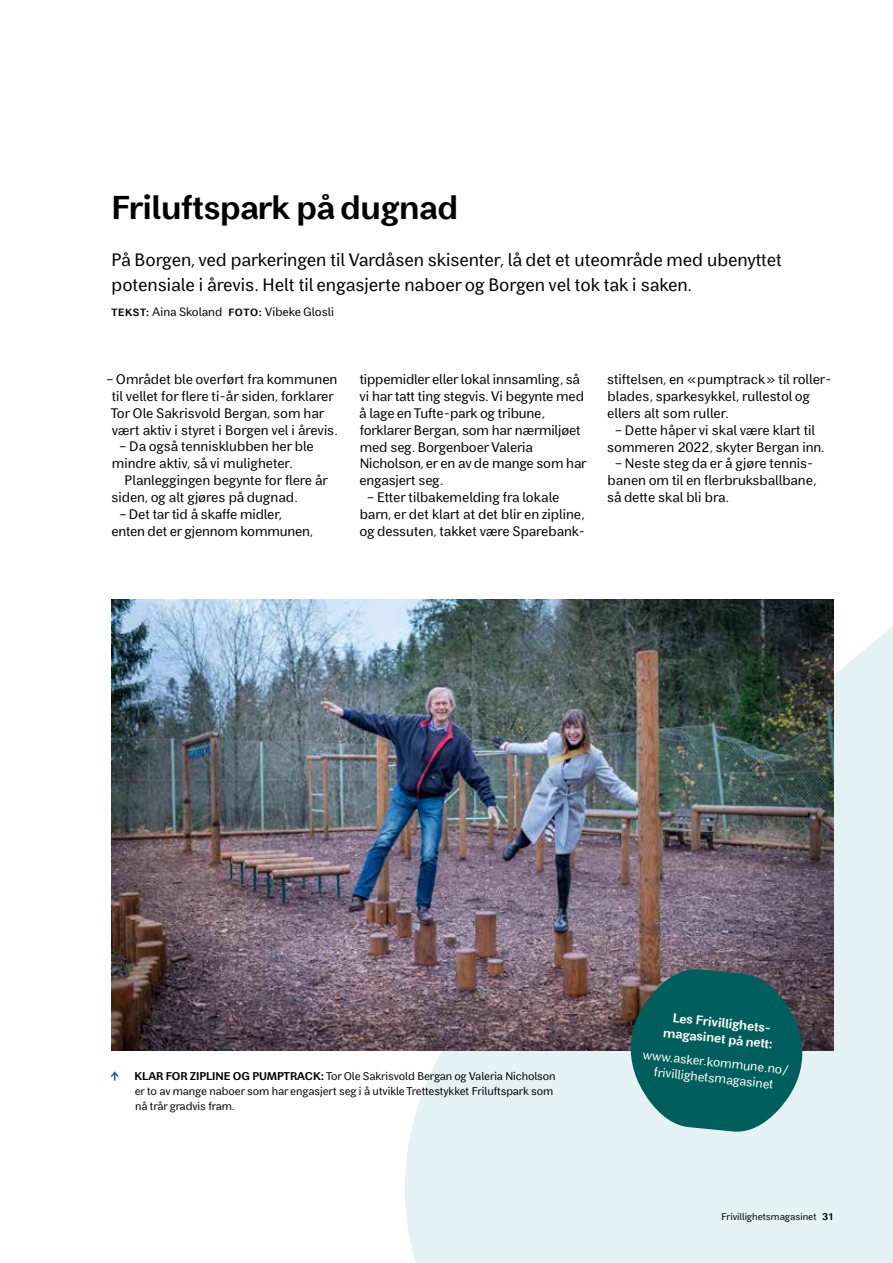
<style>
.page{position:relative;width:893px;height:1263px;background:#fff}
.page>*{position:absolute;margin:0;border:0;box-sizing:border-box;transform-origin:0 0}
.t1{font:700 33px "Asker Sans";letter-spacing:-.01em;color:#000}
.t2{font:18px/25.3px "Asker Sans";color:#000}
.t3{font:13.8px/17px "Asker Sans";letter-spacing:-.01em;color:#000}
.t4{font:12.75px/15.8px "Asker Sans";color:#fff;text-align:center}
.t5{font:700 12.75px/15.8px "Asker Sans";color:#fff;text-align:center}
.t6{font:12px "Asker Sans";color:#000}
.t7{font:11.25px/14.7px "Asker Sans";letter-spacing:-.005em;color:#000}
.t8{font:700 11.25px "Asker Sans";color:#005e5c}
.t9{font:9.75px "Asker Sans";color:#000}
.s1{font-weight:700;font-size:10.5px}
.s2{font-weight:700}
</style>
<div class="page">
<svg style="left:362px;top:599px;width:531px;height:664px;background:#e6f2f3"></svg>
<img style="left:111px;top:599px;width:722px;height:451px">
<svg style="left:623px;top:968px;width:187px;height:165px;background:#2d706f"></svg>
<h1 class="t1" style="left:111px;top:188px;width:348px">Friluftspark på dugnad</h1>
<h2 class="t2" style="left:111px;top:246px;width:672px">På Borgen, ved parkeringen til Vardåsen skisenter, lå det et uteområde med ubenyttet potensiale i årevis. Helt til engasjerte naboer og Borgen vel tok tak i saken.</h2>
<p class="t6" style="left:111px;top:305px;width:224px"><span class="s1">TEKST:</span> Aina Skoland <span class="s1">FOTO:</span> Vibeke Glosli</p>
<p class="t3" style="left:111px;top:370px;width:229px;text-indent:-5px">– Området ble overført fra kommunen til vellet for flere ti-år siden, forklarer Tor Ole Sakrisvold Bergan, som har vært aktiv i styret i Borgen vel i årevis.</p>
<p class="t3" style="left:112px;top:438px;width:203px;text-indent:7px">– Da også tennisklubben her ble mindre aktiv, så vi muligheter.</p>
<p class="t3" style="left:112px;top:472px;width:218px;text-indent:13px">Planleggingen begynte for flere år siden, og alt gjøres på dugnad.</p>
<p class="t3" style="left:111px;top:505px;width:204px;text-indent:7px">– Det tar tid å skaffe midler, enten det er gjennom kommunen,</p>
<p class="t3" style="left:359px;top:370px;width:229px">tippemidler eller lokal innsamling, så vi har tatt ting stegvis. Vi begynte med å lage en Tufte-park og tribune, forklarer Bergan, som har nærmiljøet med seg. Borgenboer Valeria<br>Nicholson, er en av de mange som har engasjert seg.</p>
<p class="t3" style="left:359px;top:488px;width:228px;text-indent:7px">– Etter tilbakemelding fra lokale barn, er det klart at det blir en zipline, og dessuten, takket være Sparebank-</p>
<p class="t3" style="left:607px;top:370px;width:223px">stiftelsen, en «pumptrack» til roller&shy;blades, sparkesykkel, rullestol og ellers alt som ruller.</p>
<p class="t3" style="left:607px;top:421px;width:219px;text-align:center">– Dette håper vi skal være klart til sommeren 2022, skyter Bergan inn.</p>
<p class="t3" style="left:607px;top:455px;width:212px;text-indent:7px">– Neste steg da er å gjøre tennis&shy;banen om til en flerbruksballbane, så dette skal bli bra.</p>
<p class="t8" style="left:110px;top:1069px;width:12px">↑</p>
<p class="t7" style="left:135px;top:1068px;width:423px"><span class="s2">KLAR FOR ZIPLINE OG PUMPTRACK:</span> Tor Ole Sakrisvold Bergan og Valeria Nicholson er to av mange naboer som har engasjert seg i å utvikle Trettestykket Friluftspark som nå trår gradvis fram.</p>
<p class="t5" style="left:666px;top:1009px;width:112px;rotate:6deg">Les Frivillighets&shy;magasinet på nett:</p>
<p class="t4" style="left:644px;top:1046px;width:148px;rotate:6deg">www.asker.kommune.no/ frivillighetsmagasinet</p>
<p class="t9" style="left:721px;top:1210px;width:113px">Frivillighetsmagasinet <span class="s2">31</span></p>
</div>
